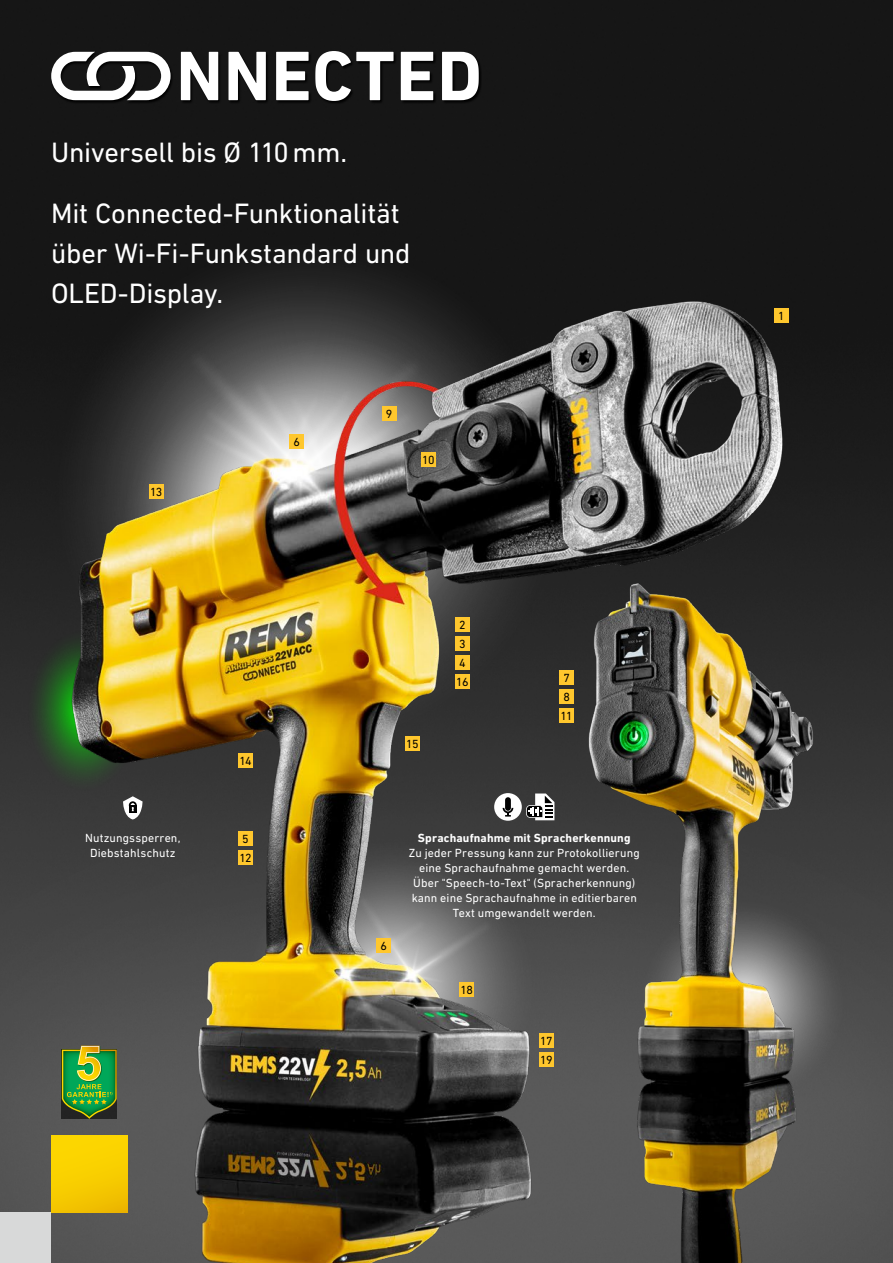
<style>
.page{position:relative;width:893px;height:1263px;background:#fff}
.page>*{position:absolute;margin:0;border:0;box-sizing:border-box;transform-origin:0 0}
.t1{font:28.5px/61.2px "DIN Next W1 G";letter-spacing:-.01em;color:#fff}
.t2{font:12px/15px "DIN Next W1 G";letter-spacing:.01em;color:#fff;text-align:center}
.t3{font:700 12px "DIN Next W1 G";letter-spacing:.015em;color:#fff}
.t4{font:12px/19.2px "DIN Next W1 G";letter-spacing:-.055em;color:#000}
</style>
<div class="page">
<img style="left:0;top:0;width:893px;height:1263px">
<svg style="left:638px;top:897px;width:208px;height:208px;fill:#545454"></svg>
<img style="left:788px;top:499px;width:25px;height:764px">
<img style="left:5px;top:242px;width:783px;height:1021px">
<div style="left:774px;top:308px;width:15px;height:15px;background:#ffc72d"></div>
<div style="left:455px;top:617px;width:15px;height:14px;background:#ffc72d"></div>
<div style="left:455px;top:636px;width:15px;height:15px;background:#ffc72d"></div>
<div style="left:238px;top:831px;width:15px;height:15px;background:#ffc72d"></div>
<div style="left:455px;top:655px;width:15px;height:15px;background:#ffc72d"></div>
<div style="left:376px;top:938px;width:15px;height:14px;background:#ffc72d"></div>
<div style="left:289px;top:434px;width:15px;height:15px;background:#ffc72d"></div>
<div style="left:559px;top:670px;width:15px;height:15px;background:#ffc72d"></div>
<div style="left:559px;top:689px;width:15px;height:15px;background:#ffc72d"></div>
<div style="left:382px;top:406px;width:14px;height:15px;background:#ffc72d"></div>
<div style="left:421px;top:452px;width:15px;height:15px;background:#ffc72d"></div>
<div style="left:559px;top:708px;width:15px;height:15px;background:#ffc72d"></div>
<div style="left:238px;top:850px;width:15px;height:15px;background:#ffc72d"></div>
<div style="left:149px;top:484px;width:15px;height:15px;background:#ffc72d"></div>
<div style="left:238px;top:753px;width:15px;height:14px;background:#ffc72d"></div>
<div style="left:405px;top:736px;width:15px;height:14px;background:#ffc72d"></div>
<div style="left:455px;top:674px;width:15px;height:15px;background:#ffc72d"></div>
<div style="left:539px;top:1033px;width:15px;height:15px;background:#ffc72d"></div>
<div style="left:539px;top:1052px;width:15px;height:15px;background:#ffc72d"></div>
<div style="left:459px;top:982px;width:15px;height:15px;background:#ffc72d"></div>
<div style="left:51px;top:1135px;width:77px;height:77px;background:linear-gradient(to bottom,#feda00,#f1c100)"></div>
<div style="left:0;top:1212px;width:51px;height:51px;background:#d8d9d9"></div>
<div style="left:51px;top:51px;width:431px;height:54px;background:#000;opacity:.95"></div>
<svg style="left:181px;top:52px;width:37px;height:48px"></svg>
<svg style="left:228px;top:52px;width:38px;height:48px"></svg>
<svg style="left:276px;top:52px;width:33px;height:48px"></svg>
<svg style="left:315px;top:51px;width:79px;height:50px"></svg>
<svg style="left:401px;top:52px;width:32px;height:48px"></svg>
<svg style="left:442px;top:52px;width:37px;height:48px"></svg>
<svg style="left:51px;top:52px;width:120px;height:48px"></svg>
<svg style="left:123px;top:796px;width:20px;height:23px"></svg>
<svg style="left:62px;top:1046px;width:55px;height:73px"></svg>
<div style="left:494px;top:793px;width:28px;height:28px;background:#fff;border-radius:50%"></div>
<svg style="left:503px;top:808px;width:10px;height:8px"></svg>
<div style="left:505px;top:797px;width:6px;height:14px;background:#000;border-radius:3px"></div>
<svg style="left:526px;top:793px;width:28px;height:27px"></svg>
<h1 class="t1" style="left:51px;top:121px;width:350px">Universell bis Ø 110mm.<br>Mit Connected-Funktionalität</h1>
<h1 class="t1" style="left:51px;top:233px;width:361px;line-height:39.9px">über Wi-Fi-Funkstandard und<br>OLED-Display.</h1>
<p class="t4" style="left:150px;top:482px;width:14px">13</p>
<p class="t4" style="left:293px;top:432px;width:8px">6</p>
<p class="t4" style="left:239px;top:751px;width:14px">14</p>
<p class="t4" style="left:386px;top:404px;width:8px">9</p>
<p class="t4" style="left:422px;top:450px;width:14px">10</p>
<p class="t4" style="left:406px;top:734px;width:14px">15</p>
<p class="t4" style="left:459px;top:615px;width:8px">2<br>3</p>
<p class="t4" style="left:459px;top:653px;width:8px">4</p>
<p class="t4" style="left:456px;top:672px;width:14px">16</p>
<p class="t4" style="left:563px;top:668px;width:8px">7<br>8</p>
<p class="t4" style="left:561px;top:706px;width:14px">11</p>
<p class="t2" style="left:85px;top:830px;width:97px">Nutzungssperren,<br>Diebstahlschutz</p>
<p class="t3" style="left:418px;top:831px;width:214px">Sprachaufnahme mit Spracherkennung</p>
<p class="t4" style="left:242px;top:829px;width:8px">5</p>
<p class="t2" style="left:409px;top:845px;width:232px">Zu jeder Pressung kann zur Protokollierung eine Sprachaufnahme gemacht werden.<br>Über "Speech-to-Text" (Spracherkennung) kann eine Sprachaufnahme in editierbaren Text umgewandelt werden.</p>
<p class="t4" style="left:239px;top:849px;width:14px">12</p>
<p class="t4" style="left:380px;top:936px;width:8px">6</p>
<p class="t4" style="left:460px;top:980px;width:14px">18</p>
<p class="t4" style="left:540px;top:1031px;width:14px">17<br>19</p>
<p class="t4" style="left:778px;top:306px;width:8px">1</p>
</div>
